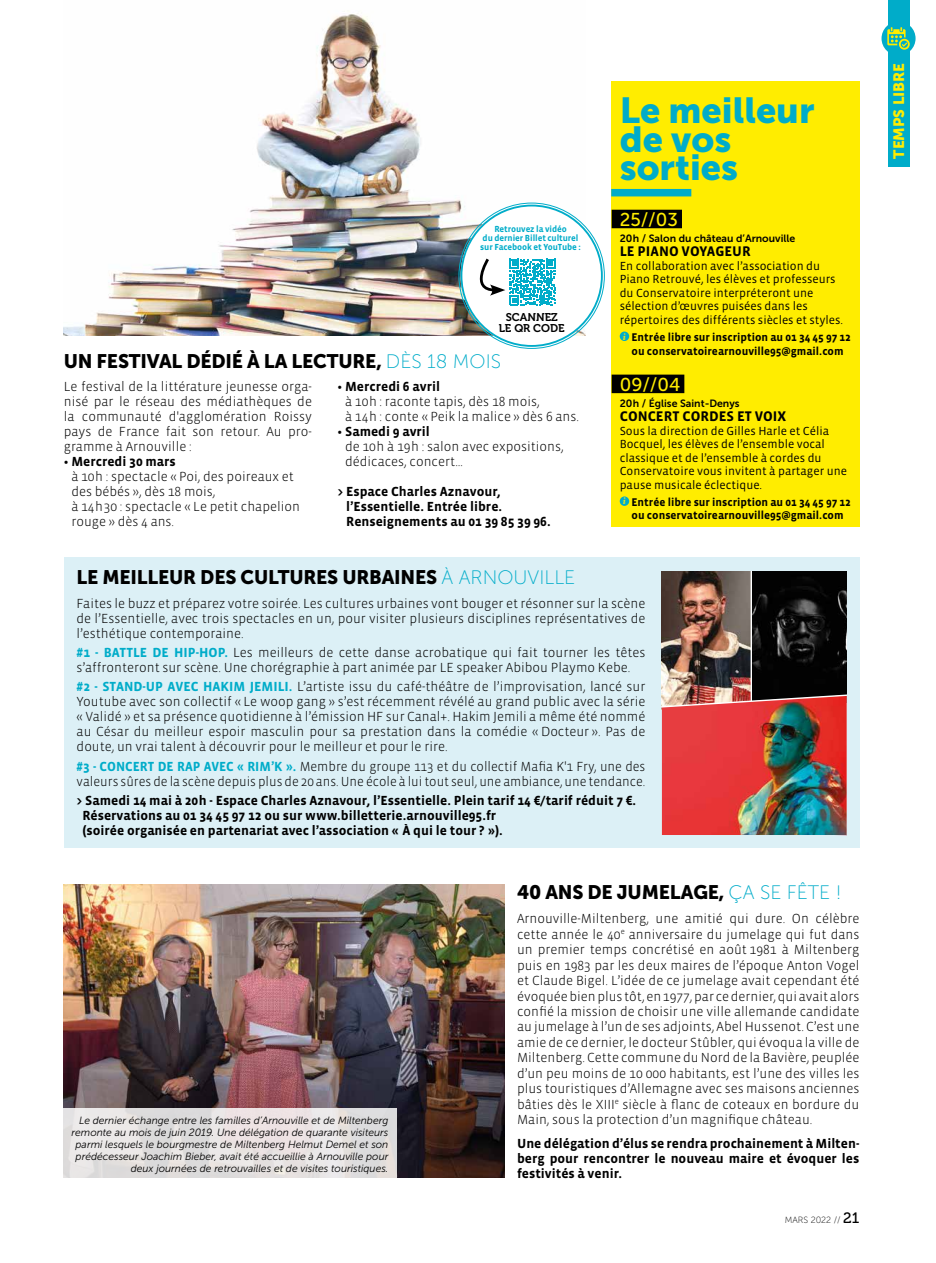
<style>
.page{position:relative;width:936px;height:1263px;background:#fff}
.page>*{position:absolute;margin:0;border:0;box-sizing:border-box;transform-origin:0 0}
.t1{font:36px/28.5px "Museo Sans 900";color:#00acc9}
.t2{font:19.5px "Museo Sans 900";letter-spacing:-.01em;color:#000}
.t3{font:18.6px "Museo Sans 500";color:#ffed00}
.t4{font:15px "Museo Sans 900";color:#ffed00}
.t5{font:700 14.25px "Vista Sans";color:#000}
.t6{font:300 13.5px/15px "Vista Sans";color:#000}
.t7{font:700 13.5px/15px "Vista Sans";color:#000}
.t8{font:12px/13.5px "Vista Sans";color:#000}
.t9{font:700 11.4px/13.5px "Vista Sans";color:#000;text-align:center}
.t10{font:11.25px/11.2px "Museo 700";color:#000;text-align:center}
.t11{font:italic 10.5px/12px "Museo Sans 300";color:#000;text-align:right}
.t12{font:10.5px "Museo Sans 700";color:#000}
.t13{font:700 9px/9px "Vista Sans";letter-spacing:-.01em;color:#00acc9;text-align:center}
.t14{font:9px "Museo Sans 100";color:#000}
.s1{font-family:"Museo Sans 100";color:#00acc9}
.s2{font-family:"Fairfield LH";font-style:italic;font-size:10.05px;color:#ffed00}
.s3{font-weight:700;color:#00acc9}
.s4{font-family:"Museo 500";font-size:15px}
</style>
<div class="page">
<div style="left:887px;top:0;width:22px;height:167px;background:#00acc9"></div>
<div style="left:881px;top:21px;width:34px;height:34px;background:#00acc9;border-radius:50%"></div>
<svg style="left:887px;top:27px;width:22px;height:23px"></svg>
<div style="left:64px;top:557px;width:795px;height:291px;background:#dcf0f6"></div>
<div style="left:611px;top:82px;width:248px;height:445px;background:#ffed00"></div>
<div style="left:611px;top:210px;width:71px;height:18px;background:#000"></div>
<div style="left:611px;top:375px;width:73px;height:18px;background:#000"></div>
<div style="left:619px;top:332px;width:10px;height:9px;background:#00acc9;border-radius:50%"></div>
<div style="left:619px;top:496px;width:10px;height:10px;background:#00acc9;border-radius:50%"></div>
<div style="left:611px;top:189px;width:80px;height:7px;background:#00acc9"></div>
<img style="left:64px;top:14px;width:521px;height:322px">
<img style="left:662px;top:572px;width:88px;height:121px">
<img style="left:752px;top:572px;width:94px;height:121px">
<hr style="left:750px;top:572px;width:2px;height:135px;background:#fff">
<img style="left:662px;top:693px;width:184px;height:142px">
<img style="left:64px;top:885px;width:440px;height:293px">
<svg style="left:63px;top:1108px;width:334px;height:70px;background:#e4e1e1"></svg>
<div style="left:460px;top:205px;width:142px;height:142px;background:#fff;border-radius:50%"></div>
<svg style="left:479px;top:258px;width:76px;height:47px"></svg>
<p class="t13" style="left:480px;top:225px;width:102px">Retrouvez la vidéo<br>du dernier Billet culturel sur Facebook et YouTube :</p>
<p class="t10" style="left:499px;top:311px;width:67px">SCANNEZ<br>LE QR CODE</p>
<h2 class="t2" style="left:64px;top:350px;width:438px">UN FESTIVAL DÉDIÉ À LA LECTURE, <span class="s1">DÈS 18 MOIS</span></h2>
<p class="t6" style="left:64px;top:379px;width:250px;text-align:justify">Le festival de la littérature jeunesse orga&shy;nisé par le réseau des médiathèques de la communauté d'agglomération Roissy pays de France fait son retour. Au pro&shy;gramme à Arnouville :</p>
<p class="t7" style="left:64px;top:454px;width:113px">• Mercredi 30 mars</p>
<p class="t6" style="left:71px;top:469px;width:230px">à 10h : spectacle « Poi, des poireaux et des bébés », dès 18 mois,<br>à 14h30 : spectacle « Le petit chapelion rouge » dès 4 ans.</p>
<p class="t7" style="left:337px;top:379px;width:104px">• Mercredi 6 avril</p>
<p class="t6" style="left:345px;top:394px;width:235px">à 10h : raconte tapis, dès 18 mois,<br>à 14h : conte « Peik la malice » dès 6 ans.</p>
<p class="t7" style="left:337px;top:424px;width:94px">• Samedi 9 avril</p>
<p class="t6" style="left:345px;top:439px;width:220px">de 10h à 19h : salon avec expositions, dédicaces, concert…</p>
<p class="t7" style="left:346px;top:484px;width:206px;text-indent:-9px">&gt; Espace Charles Aznavour, l’Essentielle. Entrée libre.<br>Renseignements au 01 39 85 39 96.</p>
<h1 class="t1" style="left:619px;top:96px;width:196px">Le meilleur de vos sorties</h1>
<h3 class="t3" style="left:619px;top:209px;width:60px">25//03</h3>
<p class="t12" style="left:619px;top:233px;width:177px">20h / Salon du château d’Arnouville</p>
<p class="t5" style="left:619px;top:244px;width:132px">LE PIANO VOYAGEUR</p>
<p class="t8" style="left:619px;top:259px;width:225px">En collaboration avec l’association du Piano Retrouvé, les élèves et professeurs du Conservatoire interpréteront une sélection d’œuvres puisées dans les répertoires des différents siècles et styles.</p>
<p class="t9" style="left:622px;top:331px;width:229px"><span class="s2">i</span> Entrée libre sur inscription au 01 34 45 97 12 ou conservatoirearnouville95@gmail.com</p>
<h3 class="t3" style="left:619px;top:374px;width:62px">09//04</h3>
<p class="t12" style="left:619px;top:398px;width:121px">20h / Église Saint-Denys</p>
<p class="t5" style="left:619px;top:409px;width:168px">CONCERT CORDES ET VOIX</p>
<p class="t8" style="left:619px;top:424px;width:229px">Sous la direction de Gilles Harle et Célia Bocquel, les élèves de l’ensemble vocal classique et de l’ensemble à cordes du Conservatoire vous invitent à partager une pause musicale éclectique.</p>
<p class="t9" style="left:622px;top:496px;width:229px;line-height:12.9px"><span class="s2">i</span> Entrée libre sur inscription au 01 34 45 97 12 ou conservatoirearnouville95@gmail.com</p>
<h2 class="t2" style="left:77px;top:566px;width:500px">LE MEILLEUR DES CULTURES URBAINES <span class="s1">À ARNOUVILLE</span></h2>
<p class="t6" style="left:77px;top:596px;width:570px;text-align:justify">Faites le buzz et préparez votre soirée. Les cultures urbaines vont bouger et résonner sur la scène de l’Essentielle, avec trois spectacles en un, pour visiter plusieurs disciplines représentatives de l’esthétique contemporaine.</p>
<p class="t6" style="left:77px;top:645px;width:570px"><span class="s3">#1 - BATTLE DE HIP-HOP.</span> Les meilleurs de cette danse acrobatique qui fait tourner les têtes s’affronteront sur scène. Une chorégraphie à part animée par LE speaker Abibou Playmo Kebe.</p>
<p class="t6" style="left:77px;top:680px;width:570px;text-align:justify"><span class="s3">#2 - STAND-UP AVEC HAKIM JEMILI.</span> L’artiste issu du café-théâtre de l’improvisation, lancé sur Youtube avec son collectif « Le woop gang » s’est récemment révélé au grand public avec la série « Validé » et sa présence quotidienne à l’émission HF sur Canal+. Hakim Jemili a même été nommé au César du meilleur espoir masculin pour sa prestation dans la comédie « Docteur ». Pas de doute, un vrai talent à découvrir pour le meilleur et pour le rire.</p>
<p class="t6" style="left:77px;top:759px;width:570px"><span class="s3">#3 - CONCERT DE RAP AVEC « RIM’K ».</span> Membre du groupe 113 et du collectif Mafia K'1 Fry, une des valeurs sûres de la scène depuis plus de 20 ans. Une école à lui tout seul, une ambiance, une tendance.</p>
<p class="t7" style="left:82px;top:793px;width:555px;text-indent:-6px">&gt; Samedi 14 mai à 20h - Espace Charles Aznavour, l’Essentielle. Plein tarif 14 €/tarif réduit 7 €.<br>Réservations au 01 34 45 97 12 ou sur www.billetterie.arnouville95.fr<br>(soirée organisée en partenariat avec l’association « À qui le tour ? »).</p>
<p class="t11" style="left:72px;top:1115px;width:318px">Le dernier échange entre les familles d’Arnouville et de Miltenberg remonte au mois de juin 2019. Une délégation de quarante visiteurs parmi lesquels le bourgmestre de Miltenberg Helmut Demel et son prédécesseur Joachim Bieber, avait été accueillie à Arnouville pour deux journées de retrouvailles et de visites touristiques.</p>
<h2 class="t2" style="left:517px;top:881px;width:326px">40 ANS DE JUMELAGE, <span class="s1">ÇA SE FÊTE !</span></h2>
<p class="t6" style="left:517px;top:911px;width:344px;line-height:15.5px;text-align:justify">Arnouville-Miltenberg, une amitié qui dure. On célèbre cette année le 40<sup>e</sup> anniversaire du jumelage qui fut dans un premier temps concrétisé en août 1981 à Miltenberg puis en 1983 par les deux maires de l’époque Anton Vogel et Claude Bigel. L’idée de ce jumelage avait cependant été évoquée bien plus tôt, en 1977, par ce dernier, qui avait alors confié la mission de choisir une ville allemande candidate au jumelage à l’un de ses adjoints, Abel Hussenot. C’est une amie de ce dernier, le docteur Stûbler, qui évoqua la ville de Miltenberg. Cette commune du Nord de la Bavière, peuplée d’un peu moins de 10 000 habitants, est l’une des villes les plus touristiques d’Allemagne avec ses maisons anciennes bâties dès le XIII<sup>e</sup> siècle à flanc de coteaux en bordure du Main, sous la protection d’un magnifique château.</p>
<p class="t7" style="left:517px;top:1136px;width:344px;text-align:justify">Une délégation d’élus se rendra prochainement à Milten&shy;berg pour rencontrer le nouveau maire et évoquer les festivités à venir.</p>
<p class="t14" style="left:784px;top:1215px;width:76px">MARS 2022 // <span class="s4">21</span></p>
<p class="t4" style="left:890px;top:159px;width:97px;rotate:-90deg">TEMPS LIBRE</p>
</div>
